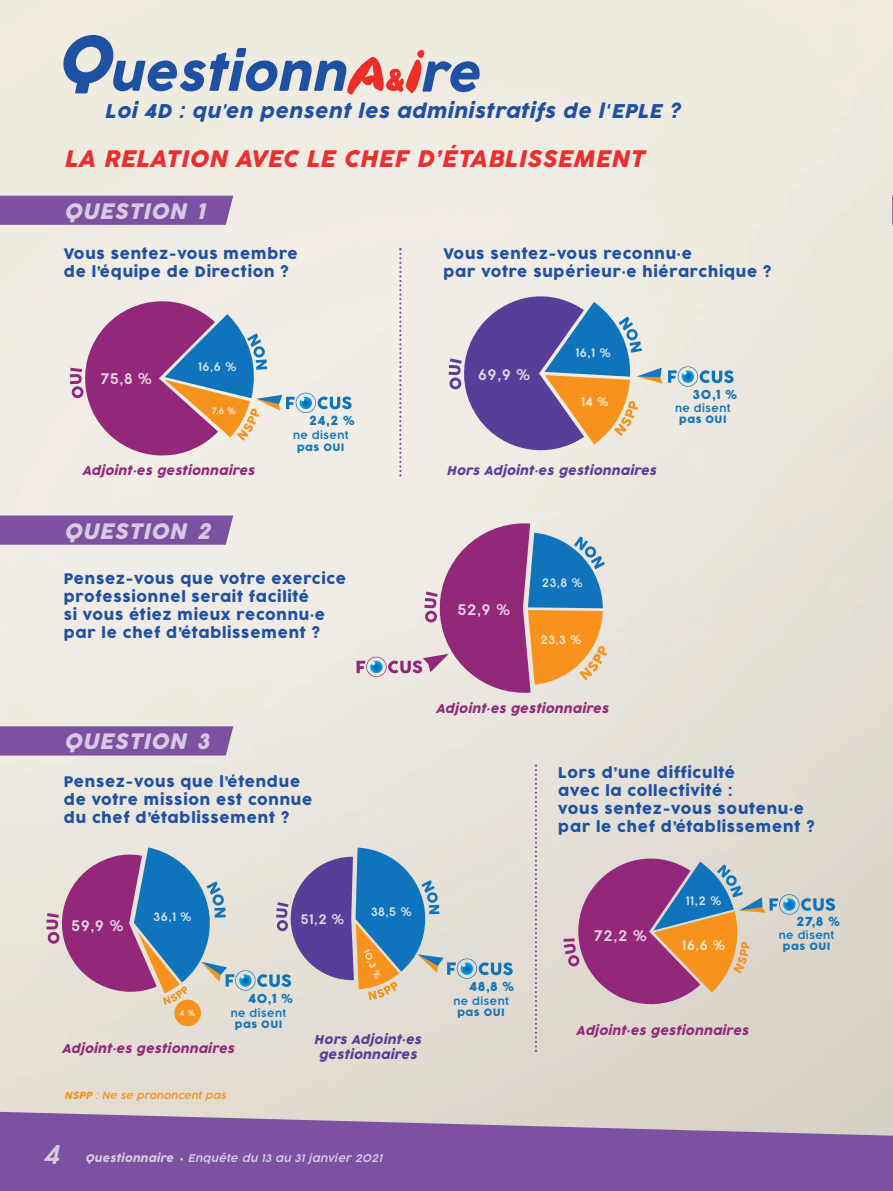
<style>
.page{position:relative;width:893px;height:1191px;background:#fff}
.page>*{position:absolute;margin:0;border:0;box-sizing:border-box;transform-origin:0 0}
.t1{font:italic 300 25.5px "Cocogoose Pro";color:rgb(255 255 255/.7)}
.t2{font:italic 22.5px "Cocogoose Pro";letter-spacing:.025em;color:#ec2e2e}
.t3{font:italic 21px "Cocogoose Pro";letter-spacing:.025em;color:rgb(255 255 255/.7)}
.t4{font:italic 18.75px "Cocogoose Pro";letter-spacing:.035em;color:#1f51a3}
.t5{font:15px/18px "Cocogoose Pro";letter-spacing:.055em;color:#1f51a3}
.t6{font:300 15px "Cocogoose Pro";letter-spacing:.045em;color:rgb(255 255 255/.8)}
.t7{font:300 13.5px "Cocogoose Pro";color:rgb(255 255 255/.8)}
.t8{font:12.75px "Cocogoose Pro";letter-spacing:.045em;color:#1375bc}
.t9{font:italic 12px "Cocogoose Pro";letter-spacing:.025em;color:#93287b}
.t10{font:italic 12px/15px "Cocogoose Pro";letter-spacing:.025em;color:#573e99;text-align:center}
.t11{font:300 12px "Cocogoose Pro";letter-spacing:.04em;color:rgb(255 255 255/.8)}
.t12{font:300 10.5px "Cocogoose Pro";letter-spacing:.05em;color:#1375bc}
.t13{font:10.5px "Cocogoose Pro";letter-spacing:.05em;color:#1375bc}
.t14{font:italic 300 10.5px "Cocogoose Pro";letter-spacing:.025em;color:rgb(255 255 255/.7)}
.t15{font:italic 10.5px "Cocogoose Pro";letter-spacing:.025em;color:rgb(255 255 255/.7)}
.t16{font:italic 300 9.75px "Cocogoose Pro";letter-spacing:.02em;color:#f7931d}
.t17{font:300 9.15px "Cocogoose Pro";color:rgb(255 255 255/.8)}
.t18{font:300 9px "Cocogoose Pro";color:rgb(255 255 255/.8)}
.t19{font:300 8.25px "Cocogoose Pro";color:rgb(255 255 255/.8)}
.s1{font-weight:400}
</style>
<div class="page">
<svg style="left:0;top:1111px;width:893px;height:79px;background:#8b66a7"></svg>
<svg style="left:62px;top:35px;width:419px;height:60px;background:#b8b7c6"></svg>
<div style="left:0;top:196px;width:233px;height:29px;background:#7c51a1"></div>
<div style="left:0;top:726px;width:233px;height:29px;background:#7c51a1"></div>
<div style="left:0;top:515px;width:233px;height:29px;background:#7c51a1"></div>
<svg style="left:399px;top:248px;width:2px;height:228px"></svg>
<svg style="left:535px;top:764px;width:2px;height:288px"></svg>
<svg style="left:892px;top:196px;width:1px;height:29px"></svg>
<svg style="left:357px;top:523px;width:250px;height:173px;background:#bd9dad"></svg>
<svg style="left:46px;top:847px;width:467px;height:187px;background:#b1aebe"></svg>
<svg style="left:564px;top:851px;width:271px;height:160px;background:#bc9aa6"></svg>
<svg style="left:449px;top:291px;width:285px;height:166px;background:#b0a9bb"></svg>
<svg style="left:70px;top:293px;width:282px;height:171px;background:#bfa3b9"></svg>
<p class="t4" style="left:105px;top:102px;width:576px">Loi 4D : qu'en pensent les administratifs de l'EPLE ?</p>
<h2 class="t2" style="left:64px;top:149px;width:581px">LA RELATION AVEC LE CHEF D’ÉTABLISSEMENT</h2>
<h3 class="t3" style="left:64px;top:201px;width:142px">QUESTION 1</h3>
<p class="t5" style="left:64px;top:246px;width:235px">Vous sentez-vous membre de l’équipe de Direction ?</p>
<p class="t6" style="left:101px;top:372px;width:53px">75,8 %</p>
<p class="t11" style="left:198px;top:361px;width:40px">16,6 %</p>
<p class="t5" style="left:443px;top:246px;width:329px">Vous sentez-vous reconnu·e<br>par votre supérieur·e hiérarchique ?</p>
<p class="t6" style="left:478px;top:368px;width:53px">69,9 %</p>
<p class="t11" style="left:575px;top:348px;width:37px">16,1 %</p>
<p class="t18" style="left:212px;top:406px;width:25px">7,6 %</p>
<p class="t9" style="left:82px;top:465px;width:174px">Adjoint·es gestionnaires</p>
<h3 class="t3" style="left:64px;top:521px;width:148px">QUESTION 2</h3>
<p class="t11" style="left:581px;top:396px;width:29px">14 %</p>
<p class="t8" style="left:693px;top:389px;width:45px">30,1 %</p>
<p class="t12" style="left:675px;top:403px;width:57px">ne disent</p>
<p class="t8" style="left:309px;top:415px;width:47px">24,2 %</p>
<p class="t13" style="left:679px;top:414px;width:49px">pas OUI</p>
<p class="t12" style="left:293px;top:431px;width:57px">ne disent</p>
<p class="t13" style="left:297px;top:442px;width:49px">pas OUI</p>
<p class="t10" style="left:446px;top:464px;width:211px">Hors Adjoint·es gestionnaires</p>
<p class="t5" style="left:64px;top:570px;width:284px">Pensez-vous que votre exercice professionnel serait facilité<br>si vous étiez mieux reconnu·e par le chef d’établissement ?</p>
<h3 class="t3" style="left:64px;top:732px;width:147px">QUESTION 3</h3>
<p class="t5" style="left:64px;top:773px;width:250px">Pensez-vous que l’étendue de votre mission est connue du chef d’établissement ?</p>
<p class="t6" style="left:458px;top:603px;width:54px">52,9 %</p>
<p class="t11" style="left:542px;top:577px;width:42px">23,8 %</p>
<p class="t11" style="left:540px;top:634px;width:42px">23,3 %</p>
<p class="t9" style="left:436px;top:703px;width:174px">Adjoint·es gestionnaires</p>
<p class="t5" style="left:558px;top:765px;width:258px">Lors d’une difficulté<br>avec la collectivité :<br>vous sentez-vous soutenu·e par le chef d’établissement ?</p>
<p class="t6" style="left:72px;top:919px;width:53px">59,9 %</p>
<p class="t11" style="left:154px;top:911px;width:39px">36,1 %</p>
<p class="t11" style="left:371px;top:906px;width:42px">38,5 %</p>
<p class="t7" style="left:301px;top:913px;width:45px">51,2 %</p>
<p class="t19" style="left:180px;top:1009px;width:17px">4 %</p>
<p class="t8" style="left:248px;top:992px;width:46px">40,1 %</p>
<p class="t12" style="left:231px;top:1008px;width:57px">ne disent</p>
<p class="t13" style="left:235px;top:1019px;width:49px">pas OUI</p>
<p class="t17" style="left:370px;top:947px;width:33px;rotate:67deg">10,3 %</p>
<p class="t9" style="left:62px;top:1043px;width:174px">Adjoint·es gestionnaires</p>
<p class="t16" style="left:64px;top:1090px;width:163px"><span class="s1">NSPP</span> : Ne se prononcent pas</p>
<p class="t10" style="left:314px;top:1032px;width:109px">Hors Adjoint·es gestionnaires</p>
<h1 class="t1" style="left:43px;top:1140px;width:18px">4</h1>
<p class="t15" style="left:85px;top:1153px;width:90px">Questionnaire</p>
<p class="t14" style="left:188px;top:1152px;width:196px">Enquête du 13 au 31 janvier 2021</p>
<p class="t8" style="left:469px;top:981px;width:46px">48,8 %</p>
<p class="t12" style="left:453px;top:996px;width:57px">ne disent</p>
<p class="t13" style="left:457px;top:1007px;width:49px">pas OUI</p>
<p class="t6" style="left:594px;top:928px;width:54px">72,2 %</p>
<p class="t11" style="left:686px;top:896px;width:37px">11,2 %</p>
<p class="t7" style="left:682px;top:938px;width:45px">16,6 %</p>
<p class="t9" style="left:576px;top:1025px;width:174px">Adjoint·es gestionnaires</p>
<p class="t8" style="left:797px;top:915px;width:45px">27,8 %</p>
<p class="t12" style="left:779px;top:930px;width:57px">ne disent</p>
<p class="t13" style="left:783px;top:941px;width:49px">pas OUI</p>
</div>
